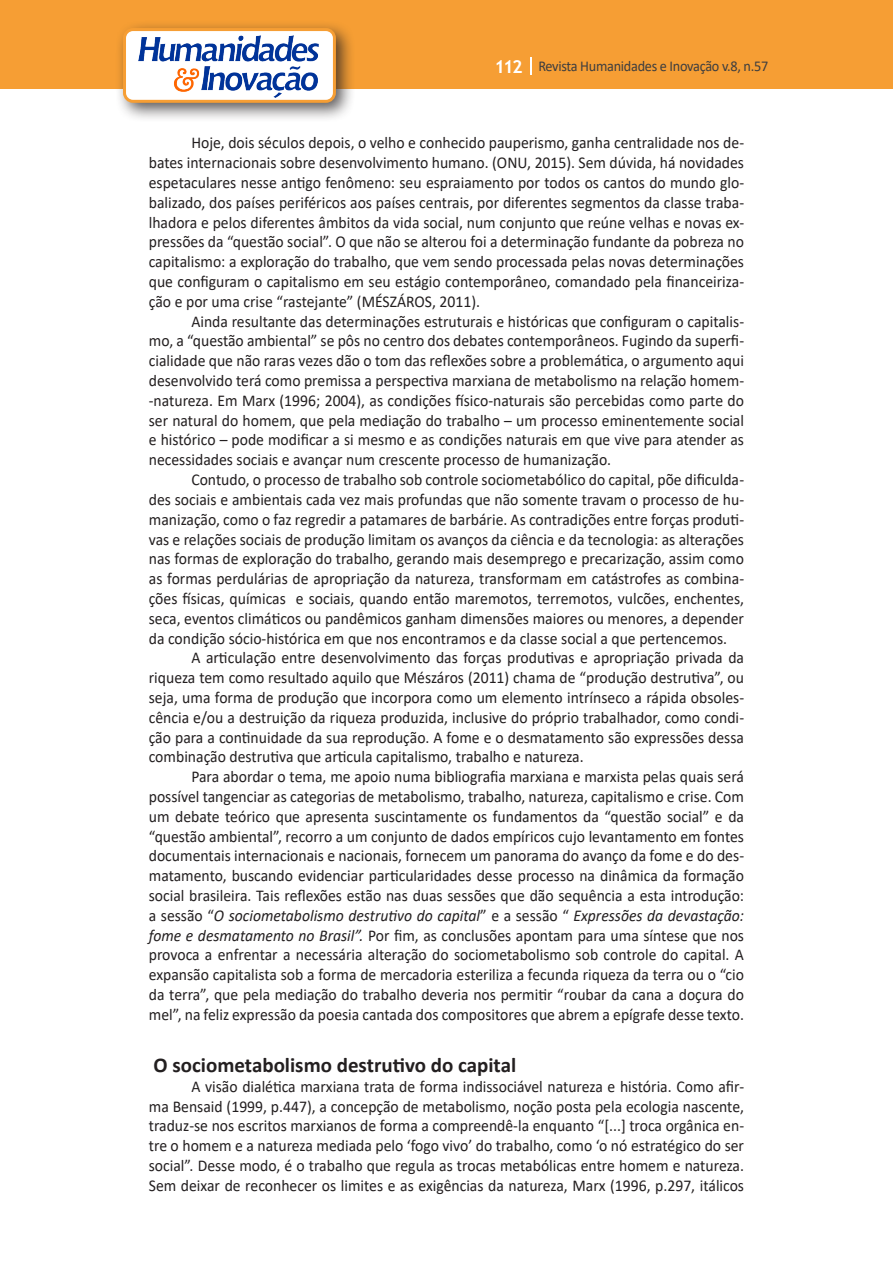
<style>
.page{position:relative;width:893px;height:1263px;background:#fff}
.page>*{position:absolute;margin:0;border:0;box-sizing:border-box;transform-origin:0 0}
.Titulo_2{font:700 21px "Calibri";color:#231f20}
.Texto{font:16.5px/19.8px "Calibri";color:#231f20;text-align:justify;scale:.95 1}
.t1{font:15px "Calibri";letter-spacing:-.02em;color:#3e3e3f;scale:.95 1}
.s1{font-family:"Trebuchet MS";font-weight:700;font-size:18px;color:#fff}
.s2{font-style:italic}
</style>
<div class="page">
<div style="left:0;top:0;width:893px;height:88px;background:#f69e34"></div>
<svg style="left:530px;top:57px;width:2px;height:18px"></svg>
<div style="left:115px;top:20px;width:241px;height:103px;background:#231f20;opacity:.75"></div>
<div style="left:125px;top:30px;width:209px;height:71px;background:#fff;border-radius:9px"></div>
<img style="left:138px;top:35px;width:181px;height:62px">
<div style="left:123px;top:28px;width:213px;height:75px;border:3px solid #f69e34;border-radius:9px"></div>
<p class="t1" style="left:495px;top:56px;width:290px"><span class="s1">112</span> Revista Humanidades e Inovação v.8, n.57</p>
<p class="Texto" style="left:149px;top:133px;width:628px;text-indent:43px">Hoje, dois séculos depois, o velho e conhecido pauperismo, ganha centralidade nos de&shy;bates internacionais sobre desenvolvimento humano. (ONU, 2015). Sem dúvida, há novidades espetaculares nesse antigo fenômeno: seu espraiamento por todos os cantos do mundo glo&shy;balizado, dos países periféricos aos países centrais, por diferentes segmentos da classe traba&shy;lhadora e pelos diferentes âmbitos da vida social, num conjunto que reúne velhas e novas ex&shy;pressões da “questão social”. O que não se alterou foi a determinação fundante da pobreza no capitalismo: a exploração do trabalho, que vem sendo processada pelas novas determinações que configuram o capitalismo em seu estágio contemporâneo, comandado pela financeiriza&shy;ção e por uma crise “rastejante” (MÉSZÁROS, 2011).</p>
<p class="Texto" style="left:149px;top:311px;width:628px;text-indent:43px">Ainda resultante das determinações estruturais e históricas que configuram o capitalis&shy;mo, a “questão ambiental” se pôs no centro dos debates contemporâneos. Fugindo da superfi&shy;cialidade que não raras vezes dão o tom das reflexões sobre a problemática, o argumento aqui desenvolvido terá como premissa a perspectiva marxiana de metabolismo na relação homem--natureza. Em Marx (1996; 2004), as condições físico-naturais são percebidas como parte do ser natural do homem, que pela mediação do trabalho – um processo eminentemente social e histórico – pode modificar a si mesmo e as condições naturais em que vive para atender as necessidades sociais e avançar num crescente processo de humanização.</p>
<p class="Texto" style="left:149px;top:469px;width:628px;text-indent:43px">Contudo, o processo de trabalho sob controle sociometabólico do capital, põe dificulda&shy;des sociais e ambientais cada vez mais profundas que não somente travam o processo de hu&shy;manização, como o faz regredir a patamares de barbárie. As contradições entre forças produti&shy;vas e relações sociais de produção limitam os avanços da ciência e da tecnologia: as alterações nas formas de exploração do trabalho, gerando mais desemprego e precarização, assim como as formas perdulárias de apropriação da natureza, transformam em catástrofes as combina&shy;ções físicas, químicas e sociais, quando então maremotos, terremotos, vulcões, enchentes, seca, eventos climáticos ou pandêmicos ganham dimensões maiores ou menores, a depender da condição sócio-histórica em que nos encontramos e da classe social a que pertencemos.</p>
<p class="Texto" style="left:149px;top:647px;width:628px;text-indent:43px">A articulação entre desenvolvimento das forças produtivas e apropriação privada da riqueza tem como resultado aquilo que Mészáros (2011) chama de “produção destrutiva”, ou seja, uma forma de produção que incorpora como um elemento intrínseco a rápida obsoles&shy;cência e/ou a destruição da riqueza produzida, inclusive do próprio trabalhador, como condi&shy;ção para a continuidade da sua reprodução. A fome e o desmatamento são expressões dessa combinação destrutiva que articula capitalismo, trabalho e natureza.</p>
<p class="Texto" style="left:149px;top:766px;width:628px;text-indent:43px">Para abordar o tema, me apoio numa bibliografia marxiana e marxista pelas quais será possível tangenciar as categorias de metabolismo, trabalho, natureza, capitalismo e crise. Com um debate teórico que apresenta suscintamente os fundamentos da “questão social” e da “questão ambiental”, recorro a um conjunto de dados empíricos cujo levantamento em fontes documentais internacionais e nacionais, fornecem um panorama do avanço da fome e do des&shy;matamento, buscando evidenciar particularidades desse processo na dinâmica da formação social brasileira. Tais reflexões estão nas duas sessões que dão sequência a esta introdução: a sessão “<span class="s2">O sociometabolismo destrutivo do capital</span>” e a sessão “ <span class="s2">Expressões da devastação: fome e desmatamento no Brasil”.</span> Por fim, as conclusões apontam para uma síntese que nos provoca a enfrentar a necessária alteração do sociometabolismo sob controle do capital. A expansão capitalista sob a forma de mercadoria esteriliza a fecunda riqueza da terra ou o “cio da terra”, que pela mediação do trabalho deveria nos permitir “roubar da cana a doçura do mel”, na feliz expressão da poesia cantada dos compositores que abrem a epígrafe desse texto.</p>
<p class="Titulo_2" style="left:154px;top:1050px;width:364px">O sociometabolismo destrutivo do capital</p>
<p class="Texto" style="left:149px;top:1076px;width:628px;text-indent:43px">A visão dialética marxiana trata de forma indissociável natureza e história. Como afir&shy;ma Bensaid (1999, p.447), a concepção de metabolismo, noção posta pela ecologia nascente, traduz-se nos escritos marxianos de forma a compreendê-la enquanto “[...] troca orgânica en&shy;tre o homem e a natureza mediada pelo ‘fogo vivo’ do trabalho, como ‘o nó estratégico do ser social”. Desse modo, é o trabalho que regula as trocas metabólicas entre homem e natureza.<br>Sem deixar de reconhecer os limites e as exigências da natureza, Marx (1996, p.297, itálicos</p>
</div>
